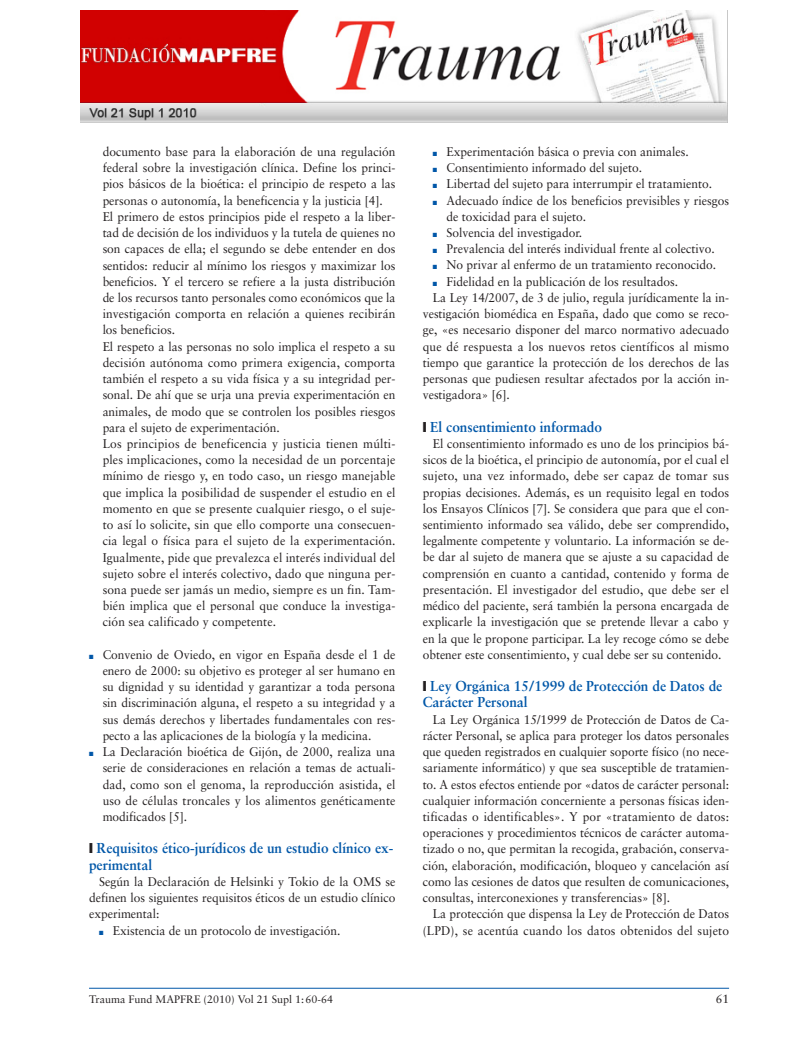
<style>
.page{position:relative;width:808px;height:1053px;background:#fff}
.page>*{position:absolute;margin:0;border:0;box-sizing:border-box;transform-origin:0 0}
.t1{font:700 14.38px/16.2px "Sabon";color:#0157a8;scale:.95 1}
.t2{font:12.62px/16.2px "Sabon";color:#231f20;text-align:justify;scale:.95 1}
.t3{font:12px "Sabon";color:#231f20}
.t4{font:10.75px "Sabon";color:#231f20}
.s1{color:#0157a8}
.s2{color:#231f20}
</style>
<div class="page">
<hr style="left:89px;top:987px;width:640px;height:1px;background:#0157a8">
<img style="left:81px;top:10px;width:646px;height:112px">
<p class="t2" style="left:103px;top:144px;width:310px;text-align:left">documento base para la elaboración de una regulación federal sobre la investigación clínica. Define los princi&shy;pios básicos de la bioética: el principio de respeto a las personas o autonomía, la beneficencia y la justicia [4].<br>El primero de estos principios pide el respeto a la liber&shy;tad de decisión de los individuos y la tutela de quienes no son capaces de ella; el segundo se debe entender en dos sentidos: reducir al mínimo los riesgos y maximizar los beneficios. Y el tercero se refiere a la justa distribución de los recursos tanto personales como económicos que la investigación comporta en relación a quienes recibirán los beneficios.<br>El respeto a las personas no solo implica el respeto a su decisión autónoma como primera exigencia, comporta también el respeto a su vida física y a su integridad per&shy;sonal. De ahí que se urja una previa experimentación en animales, de modo que se controlen los posibles riesgos para el sujeto de experimentación.<br>Los principios de beneficencia y justicia tienen múlti&shy;ples implicaciones, como la necesidad de un porcentaje mínimo de riesgo y, en todo caso, un riesgo manejable que implica la posibilidad de suspender el estudio en el momento en que se presente cualquier riesgo, o el suje&shy;to así lo solicite, sin que ello comporte una consecuen&shy;cia legal o física para el sujeto de la experimentación.<br>Igualmente, pide que prevalezca el interés individual del sujeto sobre el interés colectivo, dado que ninguna per&shy;sona puede ser jamás un medio, siempre es un fin. Tam&shy;bién implica que el personal que conduce la investiga&shy;ción sea calificado y competente.</p>
<p class="t2" style="left:103px;top:647px;width:310px;text-indent:-14px"><span class="s1">■</span> Convenio de Oviedo, en vigor en España desde el 1 de enero de 2000: su objetivo es proteger al ser humano en su dignidad y su identidad y garantizar a toda persona sin discriminación alguna, el respeto a su integridad y a sus demás derechos y libertades fundamentales con res&shy;pecto a las aplicaciones de la biología y la medicina.</p>
<p class="t2" style="left:103px;top:744px;width:310px;text-indent:-14px"><span class="s1">■</span> La Declaración bioética de Gijón, de 2000, realiza una serie de consideraciones en relación a temas de actuali&shy;dad, como son el genoma, la reproducción asistida, el uso de células troncales y los alimentos genéticamente modificados [5].</p>
<p class="t1" style="left:89px;top:841px;width:322px"><span class="s2">❙</span> Requisitos ético-jurídicos de un estudio clínico ex&shy;perimental</p>
<p class="t2" style="left:89px;top:874px;width:324px;text-indent:10px">Según la Declaración de Helsinki y Tokio de la OMS se definen los siguientes requisitos éticos de un estudio clínico experimental:</p>
<p class="t2" style="left:99px;top:922px;width:255px"><span class="s1">■</span> Existencia de un protocolo de investigación.</p>
<p class="t2" style="left:433px;top:144px;width:271px"><span class="s1">■</span> Experimentación básica o previa con animales.</p>
<p class="t2" style="left:433px;top:161px;width:222px"><span class="s1">■</span> Consentimiento informado del sujeto.</p>
<p class="t2" style="left:433px;top:177px;width:295px"><span class="s1">■</span> Libertad del sujeto para interrumpir el tratamiento.</p>
<p class="t2" style="left:446px;top:193px;width:299px;text-indent:-14px"><span class="s1">■</span> Adecuado índice de los beneficios previsibles y riesgos de toxicidad para el sujeto.</p>
<p class="t2" style="left:433px;top:225px;width:159px"><span class="s1">■</span> Solvencia del investigador.</p>
<p class="t2" style="left:433px;top:242px;width:298px"><span class="s1">■</span> Prevalencia del interés individual frente al colectivo.</p>
<p class="t2" style="left:433px;top:258px;width:299px"><span class="s1">■</span> No privar al enfermo de un tratamiento reconocido.</p>
<p class="t2" style="left:433px;top:274px;width:260px"><span class="s1">■</span> Fidelidad en la publicación de los resultados.</p>
<p class="t2" style="left:433px;top:290px;width:313px">La Ley 14/2007, de 3 de julio, regula jurídicamente la in-</p>
<p class="t2" style="left:423px;top:306px;width:324px">vestigación biomédica en España, dado que como se reco-</p>
<p class="t2" style="left:423px;top:323px;width:324px">ge, «es necesario disponer del marco normativo adecuado</p>
<p class="t2" style="left:423px;top:339px;width:324px">que dé respuesta a los nuevos retos científicos al mismo</p>
<p class="t2" style="left:423px;top:355px;width:324px">tiempo que garantice la protección de los derechos de las</p>
<p class="t2" style="left:423px;top:371px;width:324px">personas que pudiesen resultar afectados por la acción in-</p>
<p class="t2" style="left:423px;top:388px;width:93px">vestigadora» [6].</p>
<p class="t1" style="left:423px;top:419px;width:190px"><span class="s2">❙</span> El consentimiento informado</p>
<p class="t2" style="left:423px;top:436px;width:324px;text-indent:10px">El consentimiento informado es uno de los principios bá&shy;sicos de la bioética, el principio de autonomía, por el cual el sujeto, una vez informado, debe ser capaz de tomar sus propias decisiones. Además, es un requisito legal en todos los Ensayos Clínicos [7]. Se considera que para que el con&shy;sentimiento informado sea válido, debe ser comprendido, legalmente competente y voluntario. La información se de&shy;be dar al sujeto de manera que se ajuste a su capacidad de comprensión en cuanto a cantidad, contenido y forma de presentación. El investigador del estudio, que debe ser el médico del paciente, será también la persona encargada de explicarle la investigación que se pretende llevar a cabo y en la que le propone participar. La ley recoge cómo se debe obtener este consentimiento, y cual debe ser su contenido.</p>
<p class="t1" style="left:423px;top:679px;width:317px"><span class="s2">❙</span> Ley Orgánica 15/1999 de Protección de Datos de<br>Carácter Personal</p>
<p class="t2" style="left:423px;top:712px;width:324px;text-indent:10px">La Ley Orgánica 15/1999 de Protección de Datos de Ca&shy;rácter Personal, se aplica para proteger los datos personales que queden registrados en cualquier soporte físico (no nece&shy;sariamente informático) y que sea susceptible de tratamien&shy;to. A estos efectos entiende por «datos de carácter personal: cualquier información concerniente a personas físicas iden&shy;tificadas o identificables». Y por «tratamiento de datos: operaciones y procedimientos técnicos de carácter automa&shy;tizado o no, que permitan la recogida, grabación, conserva&shy;ción, elaboración, modificación, bloqueo y cancelación así como las cesiones de datos que resulten de comunicaciones, consultas, interconexiones y transferencias» [8].</p>
<p class="t2" style="left:423px;top:906px;width:324px;text-align:right">La protección que dispensa la Ley de Protección de Datos (LPD), se acentúa cuando los datos obtenidos del sujeto</p>
<p class="t4" style="left:89px;top:994px;width:246px">Trauma Fund MAPFRE (2010) Vol 21 Supl 1:60-64</p>
<p class="t3" style="left:716px;top:993px;width:15px">61</p>
</div>
